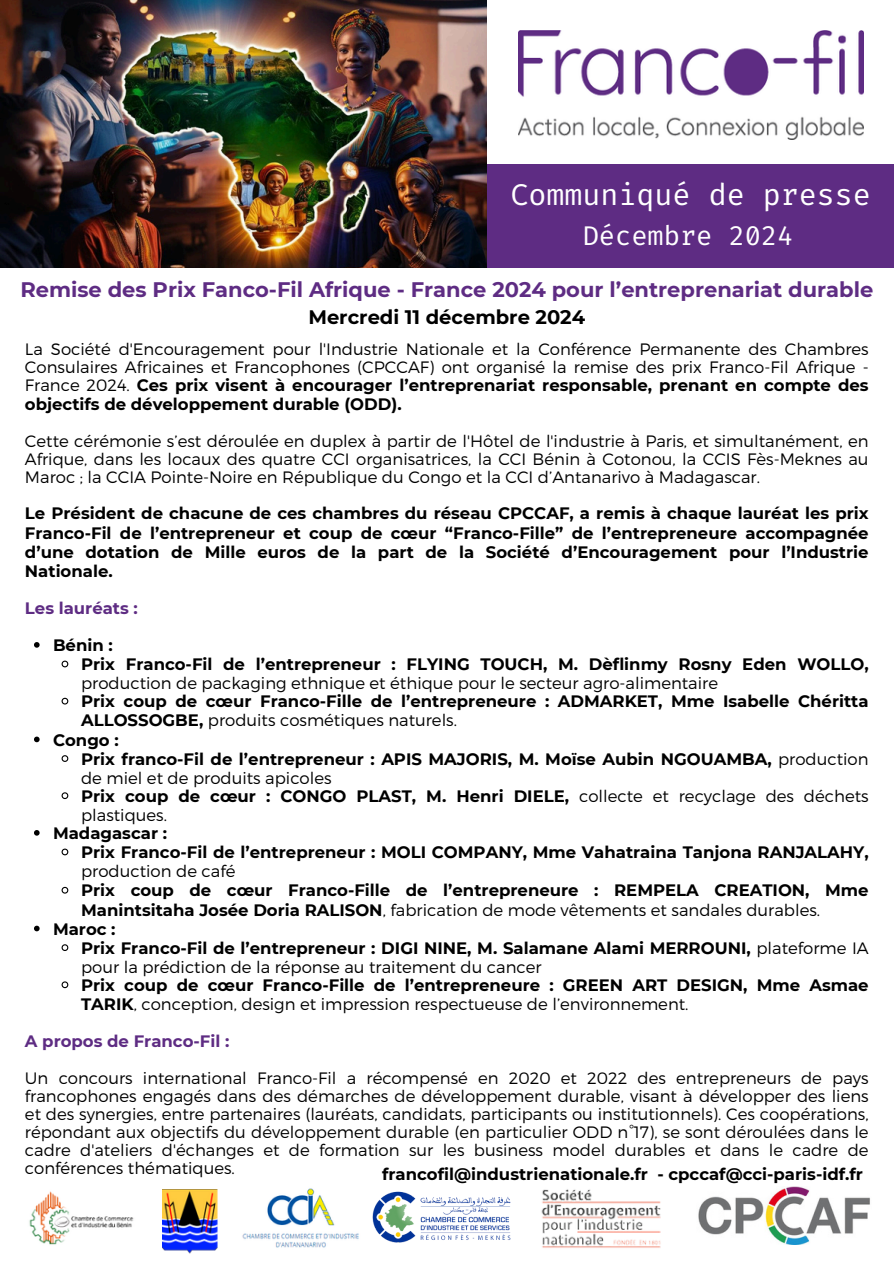
<style>
.page{position:relative;width:894px;height:1264px;background:#fff}
.page>*{position:absolute;margin:0;border:0;box-sizing:border-box;transform-origin:0 0}
.t1{font:30px "Fira Code";color:#fff}
.t2{font:27px "Fira Code";color:#fff}
.t3{font:700 21px "Montserrat";color:#5e2c83}
.t4{font:700 19.5px "Montserrat";color:#000}
.t5{font:300 16.5px/18px "Montserrat";color:#000;text-align:justify}
.t6{font:700 16.5px/19.2px "Montserrat";color:#000}
.t7{font:700 16.5px "Montserrat";color:#5e2c83}
.s1{font-weight:700}
.s2{font-weight:300}
</style>
<div class="page">
<img style="left:0;top:0;width:487px;height:268px">
<div style="left:487px;top:165px;width:406px;height:103px;background:#5e2c83"></div>
<img style="left:518px;top:31px;width:345px;height:109px">
<img style="left:541px;top:1189px;width:120px;height:59px">
<img style="left:698px;top:1186px;width:172px;height:58px">
<img style="left:242px;top:1188px;width:117px;height:60px">
<img style="left:162px;top:1189px;width:56px;height:65px">
<img style="left:372px;top:1191px;width:139px;height:52px">
<img style="left:29px;top:1191px;width:105px;height:54px">
<svg style="left:34px;top:642px;width:6px;height:5px"></svg>
<svg style="left:61px;top:660px;width:8px;height:8px"></svg>
<svg style="left:61px;top:697px;width:8px;height:8px"></svg>
<svg style="left:34px;top:736px;width:6px;height:6px"></svg>
<svg style="left:61px;top:755px;width:8px;height:7px"></svg>
<svg style="left:61px;top:792px;width:8px;height:8px"></svg>
<svg style="left:34px;top:830px;width:6px;height:5px"></svg>
<svg style="left:61px;top:848px;width:8px;height:8px"></svg>
<svg style="left:61px;top:886px;width:8px;height:8px"></svg>
<svg style="left:34px;top:925px;width:6px;height:6px"></svg>
<svg style="left:61px;top:944px;width:8px;height:7px"></svg>
<svg style="left:61px;top:981px;width:8px;height:8px"></svg>
<p class="t1" style="left:510px;top:175px;width:361px">Communiqué de presse</p>
<p class="t2" style="left:582px;top:218px;width:212px">Décembre 2024</p>
<p class="t3" style="left:20px;top:276px;width:854px">Remise des Prix Fanco-Fil Afrique - France 2024 pour l’entreprenariat durable</p>
<p class="t4" style="left:308px;top:305px;width:278px">Mercredi 11 décembre 2024</p>
<p class="t5" style="left:25px;top:339px;width:844px">La Société d'Encouragement pour l'Industrie Nationale et la Conférence Permanente des Chambres Consulaires Africaines et Francophones (CPCCAF) ont organisé la remise des prix Franco-Fil Afrique - France 2024. <span class="s1">Ces prix visent à encourager l’entreprenariat responsable, prenant en compte des objectifs de développement durable (ODD).</span></p>
<p class="t5" style="left:25px;top:431px;width:844px">Cette cérémonie s’est déroulée en duplex à partir de l'Hôtel de l'industrie à Paris, et simultanément, en Afrique, dans les locaux des quatre CCI organisatrices, la CCI Bénin à Cotonou, la CCIS Fès-Meknes au Maroc ; la CCIA Pointe-Noire en République du Congo et la CCI d’Antanarivo à Madagascar.</p>
<p class="t6" style="left:25px;top:504px;width:844px;text-align:justify">Le Président de chacune de ces chambres du réseau CPCCAF, a remis à chaque lauréat les prix Franco-Fil de l’entrepreneur et coup de cœur “Franco-Fille” de l’entrepreneure accompagnée d’une dotation de Mille euros de la part de la Société d’Encouragement pour l’Industrie Nationale.</p>
<h1 class="t7" style="left:25px;top:598px;width:114px">Les lauréats :</h1>
<h2 class="t6" style="left:53px;top:635px;width:61px">Bénin :</h2>
<h3 class="t6" style="left:81px;top:654px;width:788px">Prix Franco-Fil de l’entrepreneur : FLYING TOUCH, M. Dèflinmy Rosny Eden WOLLO, <span class="s2">production de packaging ethnique et éthique pour le secteur agro-alimentaire</span></h3>
<h3 class="t6" style="left:81px;top:691px;width:788px">Prix coup de cœur Franco-Fille de l’entrepreneure : ADMARKET, Mme Isabelle Chéritta<br>ALLOSSOGBE, <span class="s2">produits cosmétiques naturels.</span></h3>
<p class="t6" style="left:53px;top:730px;width:67px">Congo :</p>
<p class="t6" style="left:81px;top:749px;width:788px">Prix franco-Fil de l’entrepreneur : APIS MAJORIS, M. Moïse Aubin NGOUAMBA, <span class="s2">production de miel et de produits apicoles</span></p>
<h4 class="t5" style="left:81px;top:785px;width:788px;line-height:19.2px"><span class="s1">Prix coup de cœur : CONGO PLAST, M. Henri DIELE,</span> collecte et recyclage des déchets plastiques.</h4>
<h4 class="t6" style="left:53px;top:823px;width:115px">Madagascar :</h4>
<p class="t6" style="left:81px;top:842px;width:788px">Prix Franco-Fil de l’entrepreneur : MOLI COMPANY, Mme Vahatraina Tanjona RANJALAHY, <span class="s2">production de café</span></p>
<p class="t6" style="left:81px;top:880px;width:788px">Prix coup de cœur Franco-Fille de l’entrepreneure : REMPELA CREATION, Mme<br>Manintsitaha Josée Doria RALISON<span class="s2">, fabrication de mode vêtements et sandales durables.</span></p>
<p class="t6" style="left:53px;top:919px;width:64px">Maroc :</p>
<p class="t6" style="left:81px;top:938px;width:788px">Prix Franco-Fil de l’entrepreneur : DIGI NINE, M. Salamane Alami MERROUNI, <span class="s2">plateforme IA</span></p>
<p class="t6" style="left:81px;top:958px;width:788px;line-height:18px"><span class="s2">pour la prédiction de la réponse au traitement du cancer<br></span>Prix coup de cœur Franco-Fille de l’entrepreneure : GREEN ART DESIGN, Mme Asmae</p>
<p class="t5" style="left:81px;top:994px;width:608px"><span class="s1">TARIK</span>, conception, design et impression respectueuse de l’environnement.</p>
<p class="t7" style="left:25px;top:1031px;width:206px">A propos de Franco-Fil :</p>
<p class="t5" style="left:25px;top:1068px;width:844px">Un concours international Franco-Fil a récompensé en 2020 et 2022 des entrepreneurs de pays</p>
<p class="t5" style="left:25px;top:1086px;width:844px">francophones engagés dans des démarches de développement durable, visant à développer des liens et des synergies, entre partenaires (lauréats, candidats, participants ou institutionnels). Ces coopérations, répondant aux objectifs du développement durable (en particulier ODD n°17), se sont déroulées dans le cadre d'ateliers d'échanges et de formation sur les business model durables et dans le cadre de conférences thématiques.</p>
<h4 class="t6" style="left:382px;top:1164px;width:482px">francofil@industrienationale.fr - cpccaf@cci-paris-idf.fr</h4>
</div>
